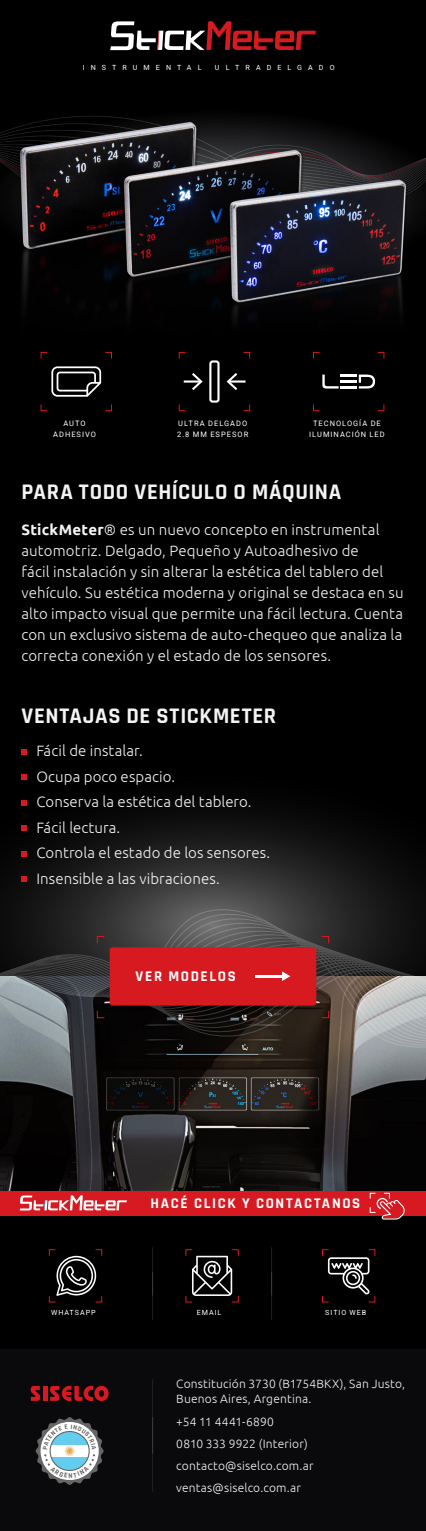
<style>
.page{position:relative;width:426px;height:1531px;background:#fff}
.page>*{position:absolute;margin:0;border:0;box-sizing:border-box;transform-origin:0 0}
.t1{font:700 22.5px "Rajdhani";letter-spacing:.025em;color:#f3f3f3}
.t2{font:300 15px/21px "Ubuntu";letter-spacing:.01em;color:#f3f3f3}
.t3{font:700 14.85px "Rajdhani";letter-spacing:.11em;color:#fff}
.t4{font:300 12px/22px "Ubuntu";letter-spacing:.015em;color:#f3f3f3}
.t5{font:7.5px/10.5px "Heebo";letter-spacing:.13em;color:#fff;text-align:center}
.t6{font:7.2px "Heebo";letter-spacing:.825em;color:#fff}
.t7{font:7.2px "Heebo";letter-spacing:.845em;color:#fff}
.t8{font:7.2px "Heebo";letter-spacing:.135em;color:#fff}
.t9{font:7.2px "Heebo";letter-spacing:.13em;color:#fff}
.s1{font-weight:700}
</style>
<div class="page">
<div style="left:0;top:0;width:425px;height:1531px;background:#000"></div>
<svg style="left:2px;top:805px;width:423px;height:92px"></svg>
<div style="left:0;top:1349px;width:425px;height:182px;background:#0a0a0c"></div>
<img style="left:0;top:1053px;width:425px;height:137px">
<hr style="left:152px;top:1247px;width:1px;height:73px;background:#231f20">
<svg style="left:152px;top:1272px;width:1px;height:23px"></svg>
<hr style="left:152px;top:1379px;width:1px;height:112px;background:#231f20">
<hr style="left:152px;top:1417px;width:1px;height:37px;background:#3c3c3c">
<hr style="left:271px;top:1247px;width:1px;height:73px;background:#231f20">
<svg style="left:271px;top:1272px;width:1px;height:23px"></svg>
<img style="left:0;top:34px;width:425px;height:345px">
<svg style="left:0;top:897px;width:425px;height:156px"></svg>
<svg style="left:110px;top:21px;width:205px;height:29px"></svg>
<div style="left:0;top:1190px;width:425px;height:25px;background:#d71921"></div>
<svg style="left:21px;top:749px;width:6px;height:6px"></svg>
<svg style="left:21px;top:774px;width:6px;height:6px"></svg>
<svg style="left:21px;top:800px;width:6px;height:5px"></svg>
<svg style="left:21px;top:825px;width:6px;height:6px"></svg>
<svg style="left:21px;top:850px;width:6px;height:6px"></svg>
<svg style="left:21px;top:876px;width:6px;height:6px"></svg>
<svg style="left:30px;top:1386px;width:10px;height:15px"></svg>
<hr style="left:43px;top:1386px;width:4px;height:15px;background:#d71921">
<svg style="left:50px;top:1386px;width:58px;height:15px"></svg>
<svg style="left:185px;top:1249px;width:54px;height:54px"></svg>
<svg style="left:322px;top:1249px;width:53px;height:54px"></svg>
<svg style="left:48px;top:1249px;width:54px;height:54px"></svg>
<div style="left:110px;top:947px;width:206px;height:58px;background:#d71920;border-radius:3px"></div>
<svg style="left:282px;top:971px;width:8px;height:10px"></svg>
<hr style="left:254px;top:975px;width:30px;height:2px;background:#fff">
<svg style="left:96px;top:936px;width:9px;height:8px"></svg>
<svg style="left:320px;top:936px;width:9px;height:8px"></svg>
<svg style="left:96px;top:1010px;width:9px;height:8px"></svg>
<svg style="left:320px;top:1010px;width:9px;height:8px"></svg>
<svg style="left:178px;top:352px;width:8px;height:7px"></svg>
<svg style="left:243px;top:404px;width:7px;height:7px"></svg>
<svg style="left:242px;top:352px;width:8px;height:7px"></svg>
<svg style="left:178px;top:404px;width:8px;height:7px"></svg>
<hr style="left:183px;top:380px;width:17px;height:3px;background:#fff">
<svg style="left:192px;top:373px;width:10px;height:17px"></svg>
<hr style="left:228px;top:380px;width:17px;height:3px;background:#fff">
<svg style="left:226px;top:373px;width:11px;height:17px"></svg>
<div style="left:209px;top:360px;width:10px;height:43px;border:2px solid #fff;border-radius:2px"></div>
<svg style="left:40px;top:352px;width:8px;height:7px"></svg>
<svg style="left:105px;top:404px;width:7px;height:7px"></svg>
<svg style="left:104px;top:352px;width:8px;height:7px"></svg>
<svg style="left:40px;top:404px;width:8px;height:7px"></svg>
<svg style="left:51px;top:366px;width:50px;height:31px"></svg>
<svg style="left:312px;top:352px;width:8px;height:7px"></svg>
<svg style="left:377px;top:404px;width:7px;height:7px"></svg>
<svg style="left:376px;top:352px;width:8px;height:7px"></svg>
<svg style="left:313px;top:404px;width:7px;height:7px"></svg>
<svg style="left:322px;top:374px;width:52px;height:14px"></svg>
<hr style="left:340px;top:380px;width:16px;height:3px;background:#fff">
<hr style="left:340px;top:374px;width:16px;height:3px;background:#fff">
<svg style="left:369px;top:1192px;width:35px;height:27px"></svg>
<svg style="left:20px;top:1195px;width:107px;height:15px"></svg>
<svg style="left:36px;top:1417px;width:67px;height:68px"></svg>
<p class="t7" style="left:83px;top:62px;width:120px">INSTRUMENTAL</p>
<p class="t6" style="left:215px;top:62px;width:121px">ULTRADELGADO</p>
<p class="t5" style="left:53px;top:418px;width:44px">AUTO<br>ADHESIVO</p>
<p class="t5" style="left:309px;top:418px;width:77px">TECNOLOGÍA DE<br>ILUMINACIÓN LED</p>
<p class="t5" style="left:177px;top:418px;width:73px;text-align:left">ULTRA DELGADO<br>2.8 MM ESPESOR</p>
<h1 class="t1" style="left:21px;top:477px;width:321px">PARA TODO VEHÍCULO O MÁQUINA</h1>
<p class="t2" style="left:21px;top:518px;width:383px"><span class="s1">StickMeter</span>® es un nuevo concepto en instrumental automotriz. Delgado, Pequeño y Autoadhesivo de<br>fácil instalación y sin alterar la estética del tablero del vehículo. Su estética moderna y original se destaca en su alto impacto visual que permite una fácil lectura. Cuenta con un exclusivo sistema de auto-chequeo que analiza la correcta conexión y el estado de los sensores.</p>
<h1 class="t1" style="left:21px;top:702px;width:256px">VENTAJAS DE STICKMETER</h1>
<p class="t2" style="left:36px;top:738px;width:235px;line-height:25.5px">Fácil de instalar.<br>Ocupa poco espacio.<br>Conserva la estética del tablero.<br>Fácil lectura.<br>Controla el estado de los sensores.<br>Insensible a las vibraciones.</p>
<p class="t3" style="left:135px;top:967px;width:102px">VER MODELOS</p>
<p class="t3" style="left:150px;top:1194px;width:211px">HACÉ CLICK Y CONTACTANOS</p>
<p class="t8" style="left:51px;top:1307px;width:46px">WHATSAPP</p>
<p class="t6" style="left:197px;top:1307px;width:26px">EMAIL</p>
<p class="t9" style="left:325px;top:1307px;width:43px">SITIO WEB</p>
<p class="t4" style="left:176px;top:1376px;width:230px;line-height:15px">Constitución 3730 (B1754BKX), San Justo,<br>Buenos Aires, Argentina.</p>
<p class="t4" style="left:176px;top:1410px;width:139px">+54 11 4441-6890<br>0810 333 9922 (Interior) contacto@siselco.com.ar ventas@siselco.com.ar</p>
</div>
